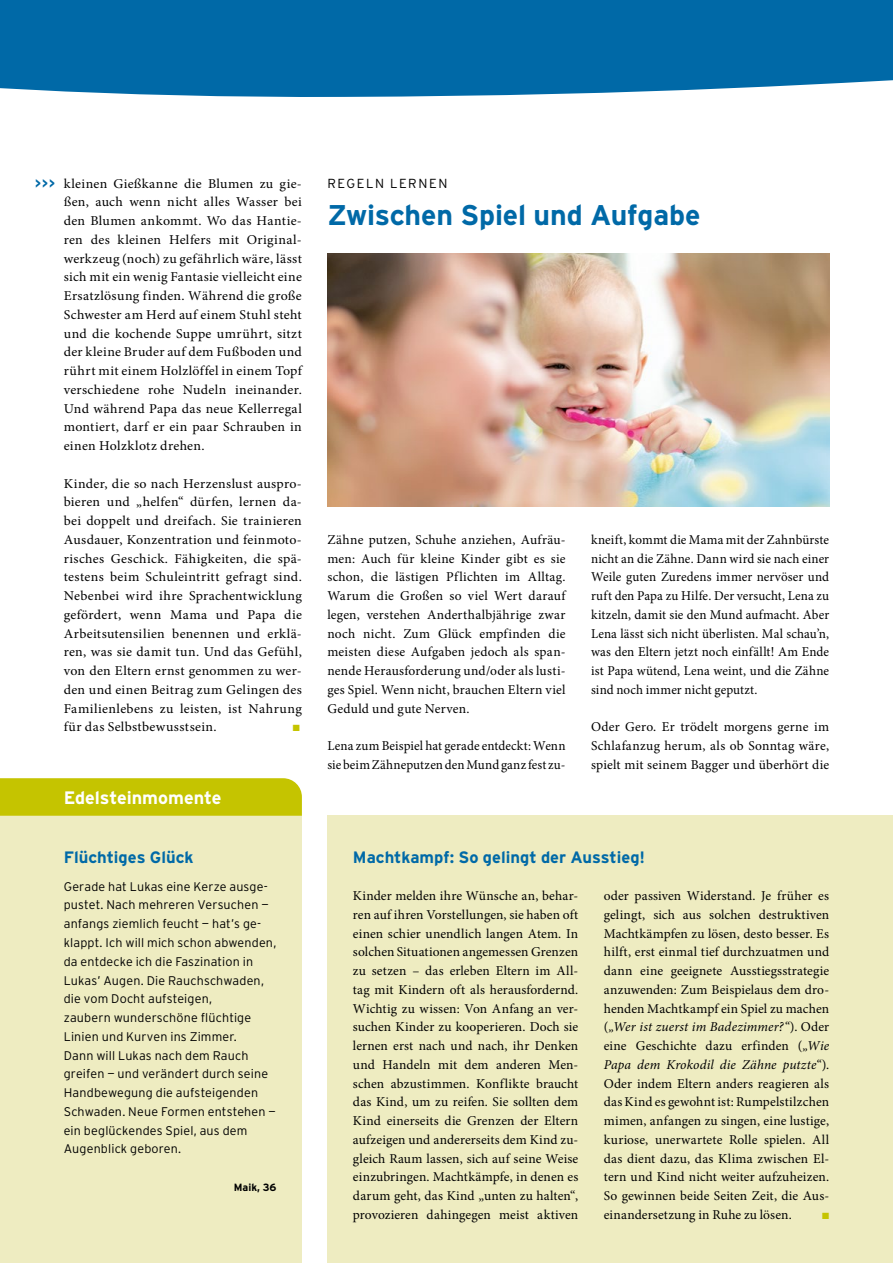
<style>
.page{position:relative;width:893px;height:1263px;background:#fff}
.page>*{position:absolute;margin:0;border:0;box-sizing:border-box;transform-origin:0 0}
.Headline__2015{font:700 28.5px "Interstate";letter-spacing:-.005em;color:#0069a7}
.Kasten_Dachzeile__20{font:700 18px "Interstate";color:#fff}
.Lauftext__2015{font:700 16.5px "Interstate";color:#0069a7}
.Kasten_Head__2015{font:700 16.5px "Interstate";color:#0069a7}
.Lauftext__2015-2{font:13.5px/18.8px "Minion Pro";letter-spacing:.015em;color:#000;text-align:justify}
.Lauftext___Aufzählun{font:700 13.5px "Interstate";color:#0069a7}
.Dachzeile__2015{font:300 13.2px "Interstate";letter-spacing:.115em;color:#000}
.Kasten_Lauftext__201{font:300 12.6px/18.8px "Interstate";letter-spacing:.01em;color:#000}
.Autor__2015{font:700 10.5px "Interstate";color:#000}
.Lauftext__2015-3{font:9px "Zapf Dingbats ITC";color:#c5c400}
.s1{font-style:italic}
</style>
<div class="page">
<div style="left:0;top:816px;width:302px;height:447px;background:#eeecc1"></div>
<div style="left:0;top:778px;width:302px;height:38px;background:#c5c400"></div>
<div style="left:327px;top:816px;width:566px;height:447px;background:#eeecc1"></div>
<img style="left:327px;top:253px;width:502px;height:253px">
<div style="left:0;top:0;width:893px;height:97px;background:#0069a7"></div>
<p class="Lauftext___Aufzählun" style="left:35px;top:176px;width:22px">&gt;&gt;&gt;</p>
<p class="Lauftext__2015-2" style="left:64px;top:174px;width:240px">kleinen Gießkanne die Blumen zu gie&shy;ßen, auch wenn nicht alles Wasser bei den Blumen ankommt. Wo das Hantie&shy;ren des kleinen Helfers mit Original&shy;werkzeug (noch) zu gefährlich wäre, lässt sich mit ein wenig Fantasie vielleicht eine Ersatzlösung finden. Während die große Schwester am Herd auf einem Stuhl steht und die kochende Suppe umrührt, sitzt der kleine Bruder auf dem Fußboden und rührt mit einem Holzlöffel in einem Topf verschiedene rohe Nudeln ineinander.<br>Und während Papa das neue Kellerregal montiert, darf er ein paar Schrauben in einen Holzklotz drehen.</p>
<p class="Lauftext__2015-2" style="left:64px;top:474px;width:240px">Kinder, die so nach Herzenslust auspro&shy;bieren und „helfen“ dürfen, lernen da&shy;bei doppelt und dreifach. Sie trainieren Ausdauer, Konzentration und feinmoto&shy;risches Geschick. Fähigkeiten, die spä&shy;testens beim Schuleintritt gefragt sind.<br>Nebenbei wird ihre Sprachentwicklung gefördert, wenn Mama und Papa die Arbeitsutensilien benennen und erklä&shy;ren, was sie damit tun. Und das Gefühl, von den Eltern ernst genommen zu wer&shy;den und einen Beitrag zum Gelingen des Familienlebens zu leisten, ist Nahrung für das Selbstbewusstsein.</p>
<p class="Lauftext__2015-3" style="left:293px;top:724px;width:9px">■</p>
<p class="Kasten_Dachzeile__20" style="left:64px;top:788px;width:159px">Edelsteinmomente</p>
<p class="Kasten_Head__2015" style="left:64px;top:847px;width:131px">Flüchtiges Glück</p>
<p class="Kasten_Lauftext__201" style="left:64px;top:877px;width:214px">Gerade hat Lukas eine Kerze ausge&shy;pustet. Nach mehreren Versuchen — anfangs ziemlich feucht — hat’s ge&shy;klappt. Ich will mich schon abwenden, da entdecke ich die Faszination in<br>Lukas’ Augen. Die Rauchschwaden, die vom Docht aufsteigen,<br>zaubern wunderschöne flüchtige<br>Linien und Kurven ins Zimmer.<br>Dann will Lukas nach dem Rauch greifen — und verändert durch seine<br>Handbewegung die aufsteigenden<br>Schwaden. Neue Formen entstehen — ein beglückendes Spiel, aus dem<br>Augenblick geboren.</p>
<p class="Autor__2015" style="left:234px;top:1181px;width:44px">Maik, 36</p>
<p class="Dachzeile__2015" style="left:327px;top:175px;width:121px">REGELN LERNEN</p>
<p class="Headline__2015" style="left:327px;top:199px;width:375px">Zwischen Spiel und Aufgabe</p>
<p class="Lauftext__2015-2" style="left:327px;top:530px;width:240px">Zähne putzen, Schuhe anziehen, Aufräu&shy;men: Auch für kleine Kinder gibt es sie schon, die lästigen Pflichten im Alltag.<br>Warum die Großen so viel Wert darauf legen, verstehen Anderthalbjährige zwar noch nicht. Zum Glück empfinden die meisten diese Aufgaben jedoch als span&shy;nende Herausforderung und/oder als lusti&shy;ges Spiel. Wenn nicht, brauchen Eltern viel Geduld und gute Nerven.</p>
<p class="Lauftext__2015-2" style="left:327px;top:736px;width:240px">Lena zum Beispiel hat gerade entdeckt: Wenn sie beim Zähneputzen den Mund ganz fest zu-</p>
<p class="Lauftext__2015-2" style="left:591px;top:530px;width:240px">kneift, kommt die Mama mit der Zahnbürste nicht an die Zähne. Dann wird sie nach einer Weile guten Zuredens immer nervöser und ruft den Papa zu Hilfe. Der versucht, Lena zu kitzeln, damit sie den Mund aufmacht. Aber Lena lässt sich nicht überlisten. Mal schau’n, was den Eltern jetzt noch einfällt! Am Ende ist Papa wütend, Lena weint, und die Zähne sind noch immer nicht geputzt.</p>
<p class="Lauftext__2015-2" style="left:591px;top:718px;width:240px">Oder Gero. Er trödelt morgens gerne im Schlafanzug herum, als ob Sonntag wäre, spielt mit seinem Bagger und überhört die</p>
<p class="Lauftext__2015" style="left:353px;top:847px;width:294px">Machtkampf: So gelingt der Ausstieg!</p>
<p class="Lauftext__2015-2" style="left:353px;top:886px;width:227px">Kinder melden ihre Wünsche an, behar&shy;ren auf ihren Vorstellungen, sie haben oft einen schier unendlich langen Atem. In solchen Situationen angemessen Grenzen zu setzen – das erleben Eltern im All&shy;tag mit Kindern oft als herausfordernd.<br>Wichtig zu wissen: Von Anfang an ver&shy;suchen Kinder zu kooperieren. Doch sie lernen erst nach und nach, ihr Denken und Handeln mit dem anderen Men&shy;schen abzustimmen. Konflikte braucht das Kind, um zu reifen. Sie sollten dem Kind einerseits die Grenzen der Eltern aufzeigen und andererseits dem Kind zu&shy;gleich Raum lassen, sich auf seine Weise einzubringen. Machtkämpfe, in denen es darum geht, das Kind „unten zu halten“, provozieren dahingegen meist aktiven</p>
<p class="Lauftext__2015-2" style="left:604px;top:886px;width:227px">oder passiven Widerstand. Je früher es gelingt, sich aus solchen destruktiven Machtkämpfen zu lösen, desto besser. Es hilft, erst einmal tief durchzuatmen und dann eine geeignete Ausstiegsstrategie anzuwenden: Zum Beispielaus dem dro&shy;henden Machtkampf ein Spiel zu machen (<span class="s1">„Wer ist zuerst im Badezimmer?“</span>). Oder eine Geschichte dazu erfinden (<span class="s1">„Wie Papa dem Krokodil die Zähne putzte“</span>).<br>Oder indem Eltern anders reagieren als das Kind es gewohnt ist: Rumpelstilzchen mimen, anfangen zu singen, eine lustige, kuriose, unerwartete Rolle spielen. All das dient dazu, das Klima zwischen El&shy;tern und Kind nicht weiter aufzuheizen.<br>So gewinnen beide Seiten Zeit, die Aus&shy;einandersetzung in Ruhe zu lösen.</p>
<p class="Lauftext__2015-3" style="left:822px;top:1211px;width:9px">■</p>
</div>
